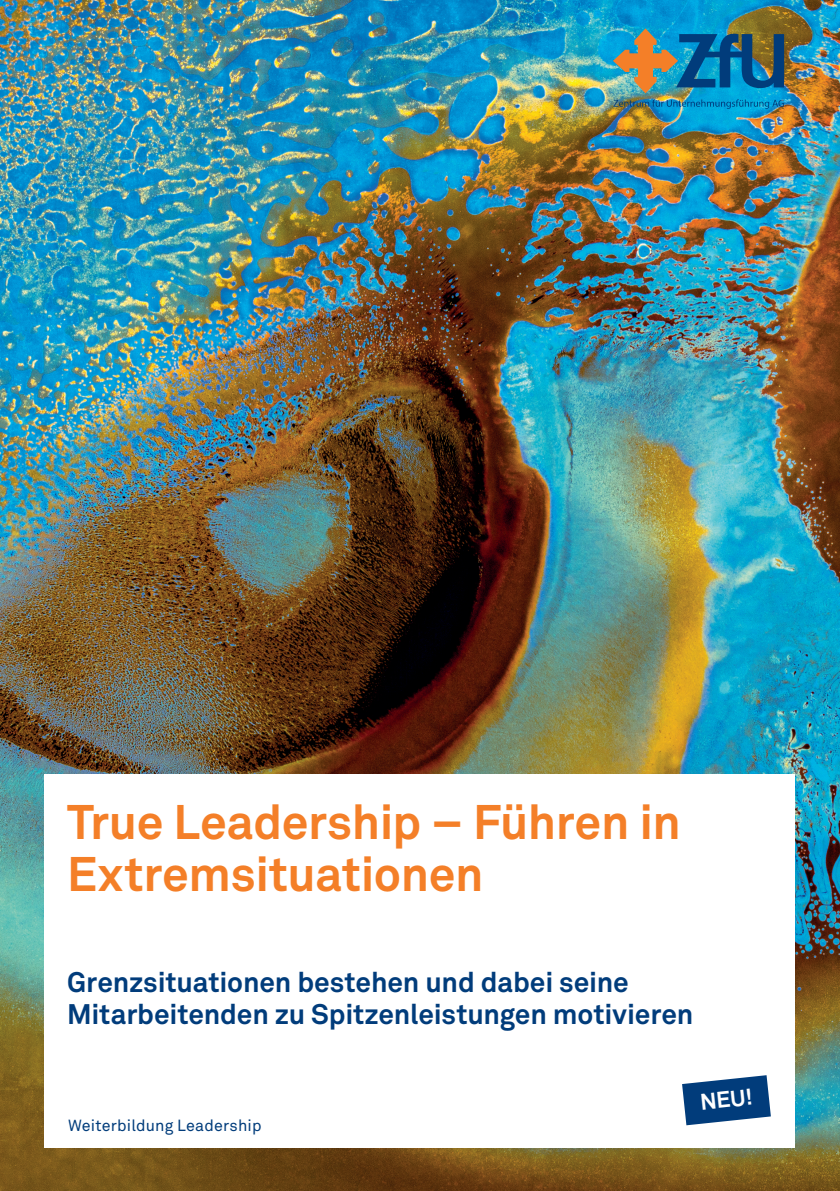
<style>
.page{position:relative;width:840px;height:1191px;background:#fff}
.page>*{position:absolute;margin:0;border:0;box-sizing:border-box;transform-origin:0 0}
.t1{font:700 48px/52px "Akkurat Office";letter-spacing:-.01em;color:#f47f28}
.t2{font:700 28px/32px "Akkurat Office";letter-spacing:-.005em;color:#013c7b}
.t3{font:700 22.6px "Akkurat Office";color:#fff}
.t4{font:16px "Akkurat Office";letter-spacing:.01em;color:#013c7b}
</style>
<div class="page">
<img style="left:0;top:0;width:839px;height:1191px">
<img style="left:612px;top:28px;width:171px;height:65px">
<svg style="left:613px;top:99px;width:170px;height:10px"></svg>
<div style="left:44px;top:774px;width:750px;height:373px;background:#fff"></div>
<svg style="left:682px;top:1075px;width:88px;height:50px"></svg>
<h1 class="t1" style="left:67px;top:796px;width:614px">True Leadership – Führen in<br>Extremsituationen</h1>
<p class="t2" style="left:67px;top:966px;width:627px">Grenzsituationen bestehen und dabei seine<br>Mitarbeitenden zu Spitzenleistungen motivieren</p>
<p class="t4" style="left:68px;top:1116px;width:195px">Weiterbildung Leadership</p>
<p class="t3" style="left:698px;top:1088px;width:54px;rotate:-6deg">NEU!</p>
</div>
